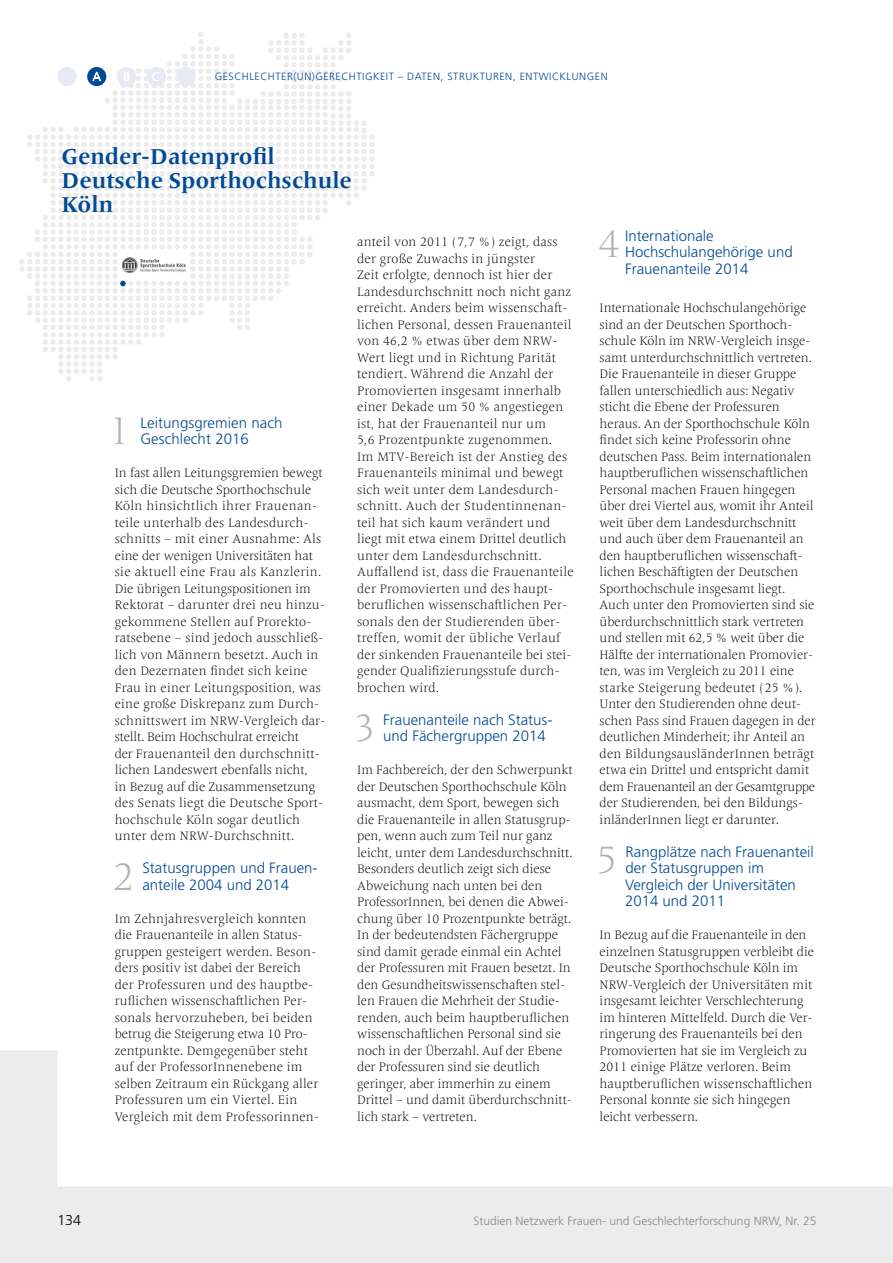
<style>
.page{position:relative;width:893px;height:1263px;background:#fff}
.page>*{position:absolute;margin:0;border:0;box-sizing:border-box;transform-origin:0 0}
.t1{font:300 39.9px "Frutiger Serif LT Pro";color:#b1b2b3}
.t2{font:700 22.5px/24px "Frutiger Serif LT Pro";color:#004a95}
.t3{font:300 15px/16.5px "Frutiger LT Std";color:#004a95}
.t4{font:300 14.25px "Frutiger LT Std";color:#000}
.t5{font:300 12.75px/16.5px "Frutiger Serif LT Pro";color:#000}
.t6{font:300 12.75px/16.5px "Frutiger Serif LT Pro";letter-spacing:.02em;color:#000}
.t7{font:300 12px "Frutiger LT Std";color:#878786}
.t8{font:300 10.5px "Frutiger LT Std";letter-spacing:.05em;color:#004a95}
</style>
<div class="page">
<svg style="left:0;top:1050px;width:893px;height:213px"></svg>
<svg style="left:19px;top:32px;width:356px;height:350px"></svg>
<p class="t8" style="left:215px;top:71px;width:394px">GESCHLECHTER(UN)GERECHTIGKEIT – DATEN, STRUKTUREN, ENTWICKLUNGEN</p>
<h2 class="t2" style="left:62px;top:144px;width:292px">Gender-Datenprofil<br>Deutsche Sporthochschule<br>Köln</h2>
<h1 class="t1" style="left:109px;top:407px;width:23px">1</h1>
<p class="t3" style="left:140px;top:414px;width:144px">Leitungsgremien nach<br>Geschlecht 2016</p>
<p class="t6" style="left:115px;top:465px;width:212px">In fast allen Leitungsgremien bewegt sich die Deutsche Sporthochschule Köln hinsichtlich ihrer Frauenan&shy;teile unterhalb des Landesdurch&shy;schnitts – mit einer Ausnahme: Als eine der wenigen Universitäten hat sie aktuell eine Frau als Kanzlerin.<br>Die übrigen Leitungspositionen im Rektorat – darunter drei neu hinzu&shy;gekommene Stellen auf Prorekto&shy;ratsebene – sind jedoch ausschließ&shy;lich von Männern besetzt. Auch in den Dezernaten findet sich keine Frau in einer Leitungsposition, was eine große Diskrepanz zum Durch&shy;schnittswert im NRW-Vergleich dar&shy;stellt. Beim Hochschulrat erreicht<br>der Frauenanteil den durchschnitt&shy;lichen Landeswert ebenfalls nicht,<br>in Bezug auf die Zusammensetzung des Senats liegt die Deutsche Sport&shy;hochschule Köln sogar deutlich unter dem NRW-Durchschnitt.</p>
<h1 class="t1" style="left:113px;top:852px;width:23px">2</h1>
<p class="t3" style="left:142px;top:860px;width:177px">Statusgruppen und Frauen&shy;anteile 2004 und 2014</p>
<p class="t5" style="left:115px;top:910px;width:205px">Im Zehnjahresvergleich konnten die Frauenanteile in allen Status&shy;gruppen gesteigert werden. Beson&shy;ders positiv ist dabei der Bereich der Professuren und des hauptbe&shy;ruflichen wissenschaftlichen Per&shy;sonals hervorzuheben, bei beiden betrug die Steigerung etwa 10 Pro&shy;zentpunkte. Demgegenüber steht auf der ProfessorInnenebene im selben Zeitraum ein Rückgang aller Professuren um ein Viertel. Ein Vergleich mit dem Professorinnen-</p>
<p class="t6" style="left:357px;top:234px;width:218px">anteil von 2011 (7,7 %) zeigt, dass der große Zuwachs in jüngster<br>Zeit erfolgte, dennoch ist hier der Landesdurchschnitt noch nicht ganz erreicht. Anders beim wissenschaft&shy;lichen Personal, dessen Frauenanteil von 46,2 % etwas über dem NRW-Wert liegt und in Richtung Parität tendiert. Während die Anzahl der Promovierten insgesamt innerhalb einer Dekade um 50 % angestiegen ist, hat der Frauenanteil nur um<br>5,6 Prozentpunkte zugenommen.<br>Im MTV-Bereich ist der Anstieg des Frauenanteils minimal und bewegt sich weit unter dem Landesdurch&shy;schnitt. Auch der Studentinnenan&shy;teil hat sich kaum verändert und liegt mit etwa einem Drittel deutlich unter dem Landesdurchschnitt.<br>Auffallend ist, dass die Frauenanteile der Promovierten und des haupt&shy;beruflichen wissenschaftlichen Per&shy;sonals den der Studierenden über&shy;treffen, womit der übliche Verlauf der sinkenden Frauenanteile bei stei&shy;gender Qualifizierungsstufe durch&shy;brochen wird.</p>
<h1 class="t1" style="left:354px;top:704px;width:23px">3</h1>
<p class="t3" style="left:383px;top:711px;width:171px">Frauenanteile nach Status&shy;und Fächergruppen 2014</p>
<p class="t5" style="left:357px;top:762px;width:217px">Im Fachbereich, der den Schwerpunkt der Deutschen Sporthochschule Köln ausmacht, dem Sport, bewegen sich die Frauenanteile in allen Statusgrup&shy;pen, wenn auch zum Teil nur ganz leicht, unter dem Landesdurchschnitt.<br>Besonders deutlich zeigt sich diese Abweichung nach unten bei den ProfessorInnen, bei denen die Abwei&shy;chung über 10 Prozentpunkte beträgt.<br>In der bedeutendsten Fächergruppe sind damit gerade einmal ein Achtel der Professuren mit Frauen besetzt. In den Gesundheitswissenschaften stel&shy;len Frauen die Mehrheit der Studie&shy;renden, auch beim hauptberuflichen wissenschaftlichen Personal sind sie noch in der Überzahl. Auf der Ebene der Professuren sind sie deutlich geringer, aber immerhin zu einem Drittel – und damit überdurchschnitt&shy;lich stark – vertreten.</p>
<h1 class="t1" style="left:599px;top:220px;width:23px">4</h1>
<p class="t3" style="left:625px;top:228px;width:169px">Internationale<br>Hochschulangehörige und<br>Frauenanteile 2014</p>
<p class="t5" style="left:600px;top:300px;width:218px">Internationale Hochschulangehörige sind an der Deutschen Sporthoch&shy;schule Köln im NRW-Vergleich insge&shy;samt unterdurchschnittlich vertreten.<br>Die Frauenanteile in dieser Gruppe fallen unterschiedlich aus: Negativ sticht die Ebene der Professuren heraus. An der Sporthochschule Köln findet sich keine Professorin ohne deutschen Pass. Beim internationalen hauptberuflichen wissenschaftlichen Personal machen Frauen hingegen über drei Viertel aus, womit ihr Anteil weit über dem Landesdurchschnitt und auch über dem Frauenanteil an den hauptberuflichen wissenschaft&shy;lichen Beschäftigten der Deutschen Sporthochschule insgesamt liegt.<br>Auch unter den Promovierten sind sie überdurchschnittlich stark vertreten und stellen mit 62,5 % weit über die Hälfte der internationalen Promovier&shy;ten, was im Vergleich zu 2011 eine starke Steigerung bedeutet (25 %).<br>Unter den Studierenden ohne deut&shy;schen Pass sind Frauen dagegen in der deutlichen Minderheit; ihr Anteil an den BildungsausländerInnen beträgt etwa ein Drittel und entspricht damit dem Frauenanteil an der Gesamtgruppe der Studierenden, bei den Bildungs&shy;inländerInnen liegt er darunter.</p>
<h1 class="t1" style="left:596px;top:836px;width:23px">5</h1>
<p class="t3" style="left:625px;top:843px;width:190px">Rangplätze nach Frauenanteil der Statusgruppen im<br>Vergleich der Universitäten<br>2014 und 2011</p>
<p class="t5" style="left:600px;top:927px;width:216px">In Bezug auf die Frauenanteile in den einzelnen Statusgruppen verbleibt die Deutsche Sporthochschule Köln im NRW-Vergleich der Universitäten mit insgesamt leichter Verschlechterung im hinteren Mittelfeld. Durch die Ver&shy;ringerung des Frauenanteils bei den Promovierten hat sie im Vergleich zu 2011 einige Plätze verloren. Beim hauptberuflichen wissenschaftlichen Personal konnte sie sich hingegen leicht verbessern.</p>
<p class="t4" style="left:57px;top:1212px;width:25px">134</p>
<p class="t7" style="left:474px;top:1214px;width:344px">Studien Netzwerk Frauen- und Geschlechterforschung NRW, Nr. 25</p>
</div>
